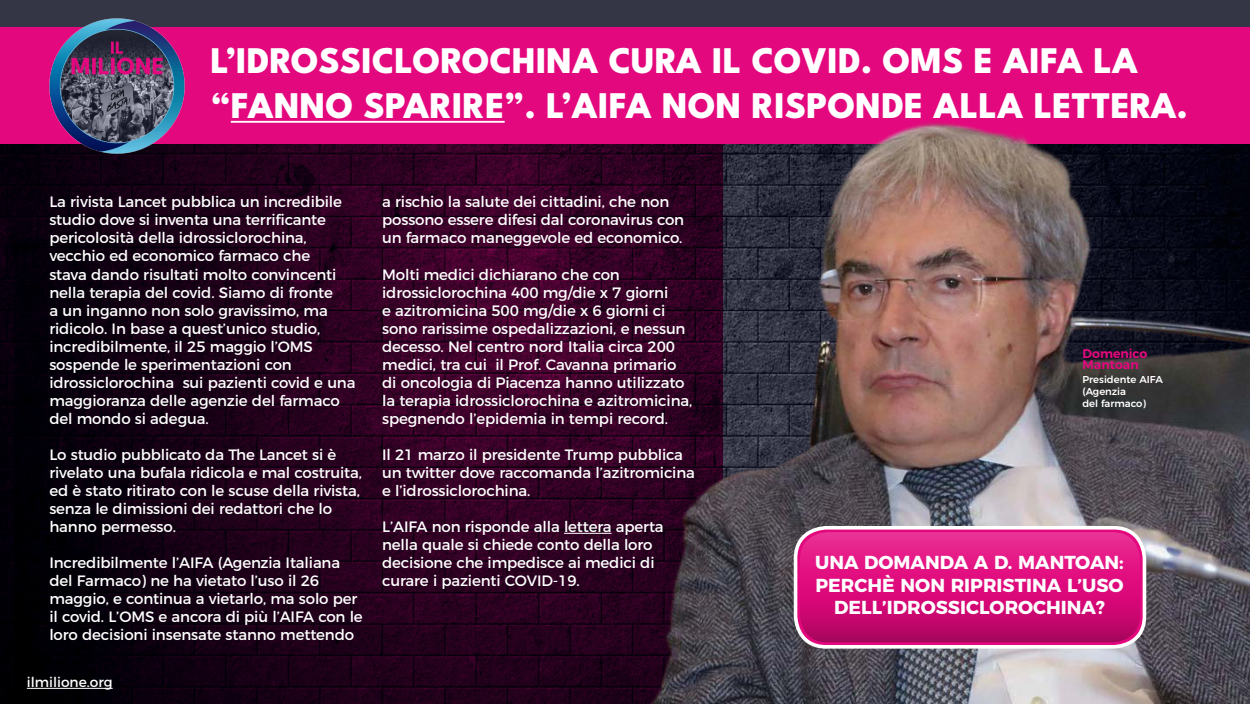
<style>
.page{position:relative;width:1250px;height:704px;background:#fff}
.page>*{position:absolute;margin:0;border:0;box-sizing:border-box;transform-origin:0 0}
.t1{font:800 37.5px/45px "League Spartan";color:#fff}
.t2{font:700 18.75px/22.5px "Montserrat";color:#fff;text-align:center}
.t3{font:15px/18px "Montserrat";letter-spacing:-.01em;color:#fff}
.t4{font:13.75px "Montserrat";color:#fff}
.t5{font:600 12.5px/10.8px "Montserrat";color:#e4087e}
.t6{font:500 10px/12px "Montserrat";color:#fff}
</style>
<div class="page">
<div style="left:0;top:0;width:1250px;height:703px;background:#343645"></div>
<svg style="left:0;top:144px;width:625px;height:559px;background:#21001a"></svg>
<div style="left:0;top:28px;width:1250px;height:116px;background:#e4087e"></div>
<img style="left:625px;top:123px;width:625px;height:580px">
<hr style="left:231px;top:121px;width:274px;height:2px;background:#fff">
<svg style="left:796px;top:527px;width:348px;height:119px;background:#df1883"></svg>
<div style="left:794px;top:525px;width:352px;height:123px;border:4px solid #fff;border-radius:31px"></div>
<svg style="left:800px;top:532px;width:340px;height:110px;background:#d6107a"></svg>
<hr style="left:564px;top:532px;width:48px;height:1px;background:#fff">
<img style="left:49px;top:18px;width:135px;height:135px">
<hr style="left:27px;top:687px;width:86px;height:1px;background:#fff">
<h1 class="t1" style="left:211px;top:38px;width:979px">L’IDROSSICLOROCHINA CURA IL COVID. OMS E AIFA LA “FANNO SPARIRE”. L’AIFA NON RISPONDE ALLA LETTERA.</h1>
<p class="t3" style="left:49px;top:192px;width:308px">La rivista Lancet pubblica un incredibile studio dove si inventa una terrificante pericolosità della idrossiclorochina, vecchio ed economico farmaco che<br>stava dando risultati molto convincenti nella terapia del covid. Siamo di fronte<br>a un inganno non solo gravissimo, ma ridicolo. In base a quest’unico studio, incredibilmente, il 25 maggio l’OMS sospende le sperimentazioni con idrossiclorochina sui pazienti covid e una maggioranza delle agenzie del farmaco del mondo si adegua.</p>
<p class="t3" style="left:49px;top:444px;width:314px">Lo studio pubblicato da The Lancet si è rivelato una bufala ridicola e mal costruita, ed è stato ritirato con le scuse della rivista, senza le dimissioni dei redattori che lo hanno permesso.</p>
<p class="t3" style="left:49px;top:552px;width:315px">Incredibilmente l’AIFA (Agenzia Italiana del Farmaco) ne ha vietato l’uso il 26 maggio, e continua a vietarlo, ma solo per il covid. L’OMS e ancora di più l’AIFA con le loro decisioni insensate stanno mettendo</p>
<p class="t4" style="left:27px;top:670px;width:87px">ilmilione.org</p>
<p class="t3" style="left:382px;top:192px;width:304px">a rischio la salute dei cittadini, che non possono essere difesi dal coronavirus con un farmaco maneggevole ed economico.</p>
<p class="t3" style="left:382px;top:264px;width:312px">Molti medici dichiarano che con idrossiclorochina 400 mg/die x 7 giorni<br>e azitromicina 500 mg/die x 6 giorni ci sono rarissime ospedalizzazioni, e nessun decesso. Nel centro nord Italia circa 200 medici, tra cui il Prof. Cavanna primario di oncologia di Piacenza hanno utilizzato la terapia idrossiclorochina e azitromicina, spegnendo l’epidemia in tempi record.</p>
<p class="t3" style="left:382px;top:444px;width:314px">Il 21 marzo il presidente Trump pubblica un twitter dove raccomanda l’azitromicina e l’idrossiclorochina.</p>
<p class="t3" style="left:382px;top:516px;width:283px">L’AIFA non risponde alla lettera aperta nella quale si chiede conto della loro decisione che impedisce ai medici di curare i pazienti COVID-19.</p>
<p class="t5" style="left:1083px;top:347px;width:66px">Domenico<br>Mantoan</p>
<p class="t6" style="left:1083px;top:372px;width:82px">Presidente AIFA (Agenzia<br>del farmaco)</p>
<p class="t2" style="left:815px;top:549px;width:310px">UNA DOMANDA A D. MANTOAN:<br>PERCHÈ NON RIPRISTINA L’USO<br>DELL’IDROSSICLOROCHINA?</p>
</div>
